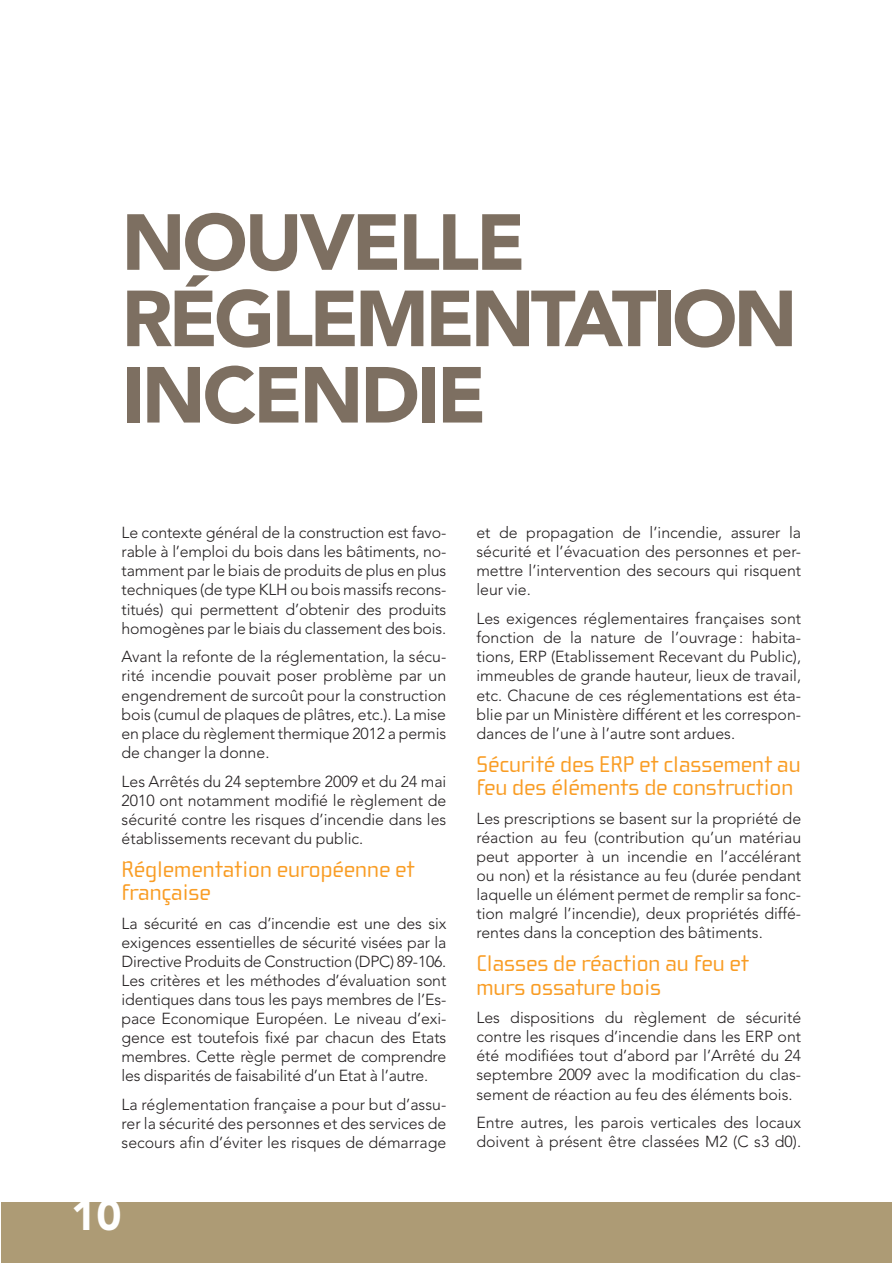
<style>
.page{position:relative;width:893px;height:1263px;background:#fff}
.page>*{position:absolute;margin:0;border:0;box-sizing:border-box;transform-origin:0 0}
.t1{font:900 78.45px/76.3px "Avenir LT Std";letter-spacing:-.04em;color:#7d6f61}
.t2{font:900 42.45px "Avenir LT Std";color:#fff}
.t3{font:23.4px/23.4px "Cholla Wide Old Style";color:#f99d25}
.t4{font:300 15.9px/19px "Avenir LT Std";color:#231f20;text-align:justify}
</style>
<div class="page">
<div style="left:1px;top:1203px;width:890px;height:60px;background:#ad9b75"></div>
<h1 class="t1" style="left:122px;top:205px;width:677px">NOUVELLE<br>RÉGLEMENTATION<br>INCENDIE</h1>
<p class="t4" style="left:122px;top:524px;width:326px">Le contexte général de la construction est favo&shy;rable à l’emploi du bois dans les bâtiments, no&shy;tamment par le biais de produits de plus en plus techniques (de type KLH ou bois massifs recons&shy;titués) qui permettent d’obtenir des produits homogènes par le biais du classement des bois.</p>
<p class="t4" style="left:122px;top:649px;width:326px">Avant la refonte de la réglementation, la sécu&shy;rité incendie pouvait poser problème par un engendrement de surcoût pour la construction bois (cumul de plaques de plâtres, etc.). La mise en place du règlement thermique 2012 a permis de changer la donne.</p>
<p class="t4" style="left:122px;top:773px;width:326px">Les Arrêtés du 24 septembre 2009 et du 24 mai 2010 ont notamment modifié le règlement de sécurité contre les risques d’incendie dans les établissements recevant du public.</p>
<h3 class="t3" style="left:122px;top:859px;width:295px">Réglementation européenne et française</h3>
<p class="t4" style="left:122px;top:915px;width:326px">La sécurité en cas d’incendie est une des six exigences essentielles de sécurité visées par la Directive Produits de Construction (DPC) 89-106.<br>Les critères et les méthodes d’évaluation sont identiques dans tous les pays membres de l’Es&shy;pace Economique Européen. Le niveau d’exi&shy;gence est toutefois fixé par chacun des Etats membres. Cette règle permet de comprendre les disparités de faisabilité d’un Etat à l’autre.</p>
<p class="t4" style="left:122px;top:1096px;width:326px">La réglementation française a pour but d’assu&shy;rer la sécurité des personnes et des services de secours afin d’éviter les risques de démarrage</p>
<h2 class="t2" style="left:71px;top:1190px;width:52px">10</h2>
<p class="t4" style="left:476px;top:524px;width:326px">et de propagation de l’incendie, assurer la sécurité et l’évacuation des personnes et per&shy;mettre l’intervention des secours qui risquent leur vie.</p>
<p class="t4" style="left:476px;top:610px;width:326px">Les exigences réglementaires françaises sont fonction de la nature de l’ouvrage : habita&shy;tions, ERP (Etablissement Recevant du Public), immeubles de grande hauteur, lieux de travail, etc. Chacune de ces réglementations est éta&shy;blie par un Ministère différent et les correspon&shy;dances de l’une à l’autre sont ardues.</p>
<h3 class="t3" style="left:476px;top:754px;width:326px">Sécurité des ERP et classement au feu des éléments de construction</h3>
<p class="t4" style="left:476px;top:810px;width:326px">Les prescriptions se basent sur la propriété de réaction au feu (contribution qu’un matériau peut apporter à un incendie en l’accélérant ou non) et la résistance au feu (durée pendant laquelle un élément permet de remplir sa fonc&shy;tion malgré l’incendie), deux propriétés diffé&shy;rentes dans la conception des bâtiments.</p>
<h3 class="t3" style="left:476px;top:954px;width:274px">Classes de réaction au feu et murs ossature bois</h3>
<p class="t4" style="left:476px;top:1009px;width:326px">Les dispositions du règlement de sécurité contre les risques d’incendie dans les ERP ont été modifiées tout d’abord par l’Arrêté du 24 septembre 2009 avec la modification du clas&shy;sement de réaction au feu des éléments bois.</p>
<p class="t4" style="left:476px;top:1114px;width:326px">Entre autres, les parois verticales des locaux doivent à présent être classées M2 (C s3 d0).</p>
</div>
